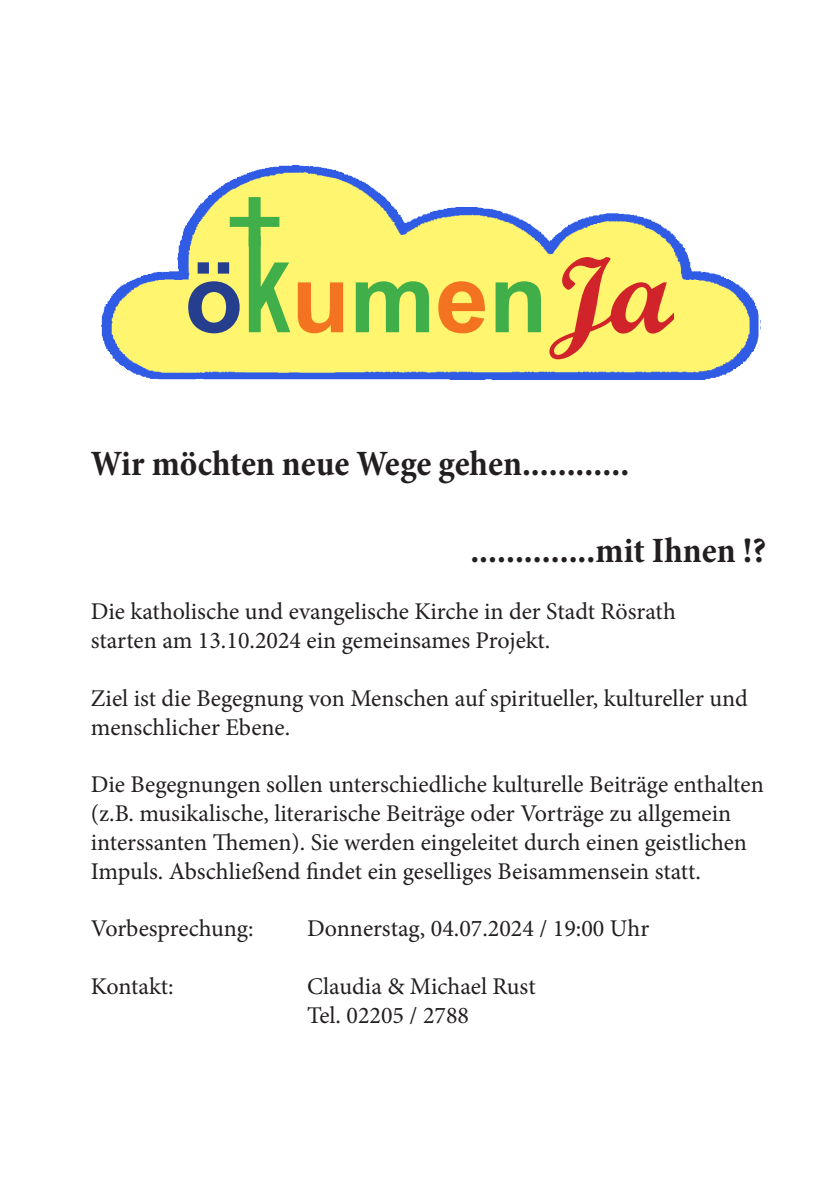
<style>
.page{position:relative;width:840px;height:1191px;background:#fff}
.page>*{position:absolute;margin:0;border:0;box-sizing:border-box;transform-origin:0 0}
.t1{font:700 96px "Arial";color:#f47321}
.t2{font:700 condensed 36px "Minion Pro";color:#231f20}
.t3{font:24px/28.8px "Minion Pro";color:#231f20}
.s1{color:#253f8e}
.s2{font-size:134.4px;color:#40ae49}
.s3{color:#40ae49}
.s4{font-family:"Script MT Bold";font-weight:400;font-size:108px;color:#d1232a}
.s5{font-family:"Script MT Bold";font-weight:400;font-size:120px;color:#d1232a}
</style>
<div class="page">
<img style="left:101px;top:165px;width:656px;height:214px">
<div style="left:230px;top:217px;width:49px;height:10px;background:#40ae49"></div>
<div style="left:248px;top:197px;width:12px;height:50px;background:#40ae49"></div>
<p class="t1" style="left:184px;top:234px;width:489px"><span class="s1">ö</span><span class="s2">k</span>u<span class="s3">m</span>e<span class="s3">n</span><span class="s4">J</span><span class="s5">a</span></p>
<p class="t2" style="left:91px;top:439px;width:539px">Wir möchten neue Wege gehen............</p>
<p class="t2" style="left:470px;top:525px;width:297px">..............mit Ihnen !?</p>
<p class="t3" style="left:91px;top:597px;width:586px">Die katholische und evangelische Kirche in der Stadt Rösrath</p>
<p class="t3" style="left:91px;top:626px;width:461px">starten am 13.10.2024 ein gemeinsames Projekt.</p>
<p class="t3" style="left:91px;top:684px;width:658px">Ziel ist die Begegnung von Menschen auf spiritueller, kultureller und menschlicher Ebene.</p>
<p class="t3" style="left:91px;top:770px;width:674px">Die Begegnungen sollen unterschiedliche kulturelle Beiträge enthalten (z.B. musikalische, literarische Beiträge oder Vorträge zu allgemein interssanten Themen). Sie werden eingeleitet durch einen geistlichen Impuls. Abschließend findet ein geselliges Beisammensein statt.</p>
<p class="t3" style="left:91px;top:914px;width:164px">Vorbesprechung:</p>
<p class="t3" style="left:307px;top:914px;width:343px">Donnerstag, 04.07.2024 / 19:00 Uhr</p>
<p class="t3" style="left:91px;top:972px;width:84px">Kontakt:</p>
<p class="t3" style="left:307px;top:972px;width:230px">Claudia &amp; Michael Rust</p>
<p class="t3" style="left:307px;top:1000px;width:163px">Tel. 02205 / 2788</p>
</div>
